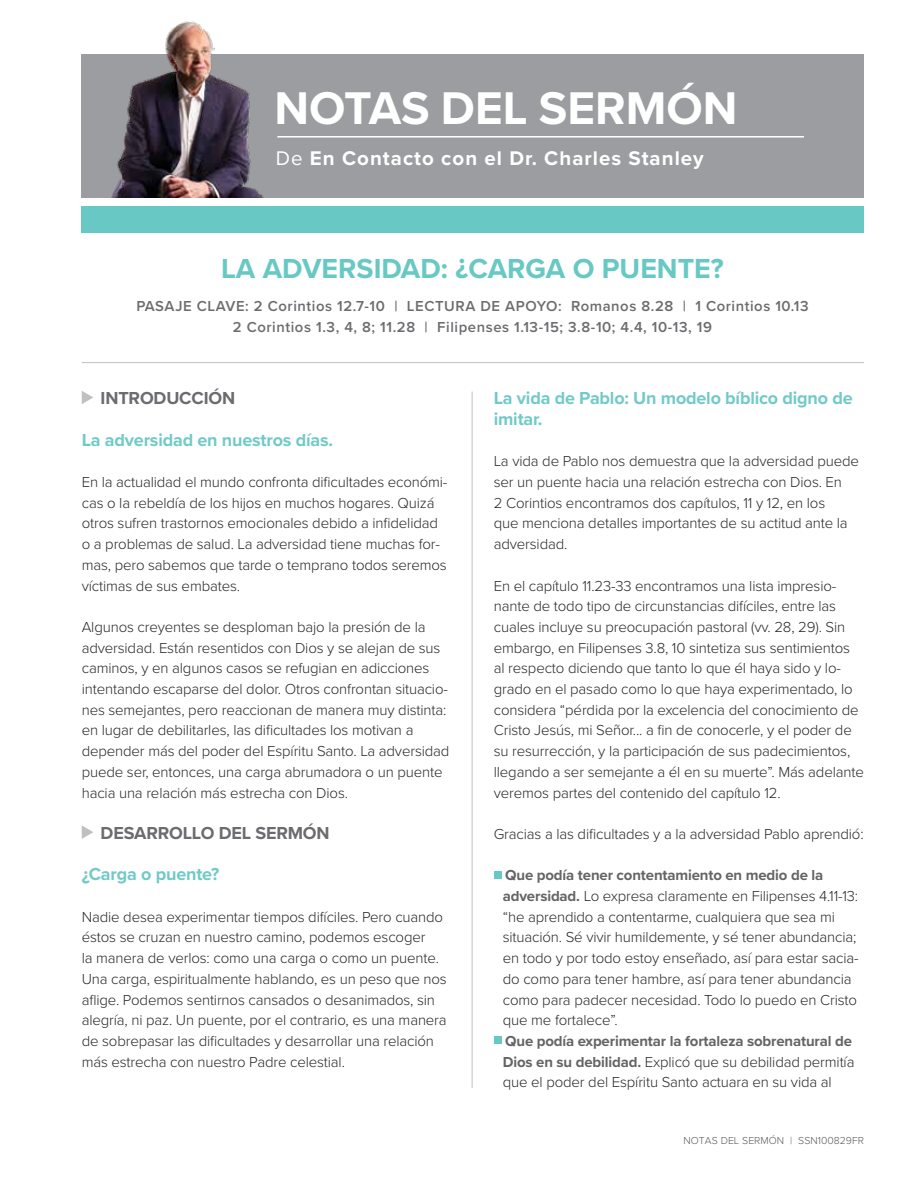
<style>
.page{position:relative;width:918px;height:1188px;background:#fff}
.page>*{position:absolute;margin:0;border:0;box-sizing:border-box;transform-origin:0 0}
.t1{font:700 47.55px "Proxima Nova";color:#fff}
.t2{font:700 28.5px "Proxima Nova";color:#68c8c4}
.t3{font:700 20.55px "Proxima Nova";letter-spacing:.05em;color:#fff}
.t4{font:700 18px/20.7px "Proxima Nova";letter-spacing:-.01em;color:#71cac7}
.t5{font:700 18px "Proxima Nova";letter-spacing:-.01em;color:#6b6c6f}
.t6{font:300 15px/20.7px "Proxima Nova";letter-spacing:-.01em;color:#292829}
.t7{font:600 15px/21px "Proxima Nova";letter-spacing:.04em;color:#6b6c6f;text-align:center}
.t8{font:300 10.5px "Proxima Nova";color:#58595b}
.s1{font-weight:400}
.s2{font-weight:700;color:#636466}
</style>
<div class="page">
<div style="left:81px;top:206px;width:783px;height:27px;background:#68c8c4"></div>
<div style="left:82px;top:54px;width:782px;height:144px;background:#9b9da0"></div>
<img style="left:111px;top:21px;width:153px;height:177px">
<svg style="left:82px;top:391px;width:11px;height:13px"></svg>
<svg style="left:82px;top:825px;width:11px;height:14px"></svg>
<div style="left:494px;top:871px;width:8px;height:8px;background:#68c8c4"></div>
<div style="left:494px;top:1036px;width:8px;height:8px;background:#68c8c4"></div>
<hr style="left:472px;top:392px;width:1px;height:696px;background:#bec0c2">
<hr style="left:82px;top:362px;width:782px;height:1px;background:#bec0c2">
<hr style="left:277px;top:136px;width:527px;height:2px;background:#fff">
<h1 class="t1" style="left:274px;top:73px;width:465px">NOTAS DEL SERMÓN</h1>
<h3 class="t3" style="left:276px;top:143px;width:430px"><span class="s1">De</span> En Contacto con el Dr. Charles Stanley</h3>
<h2 class="t2" style="left:221px;top:248px;width:504px">LA ADVERSIDAD: ¿CARGA O PUENTE?</h2>
<p class="t7" style="left:136px;top:295px;width:674px">PASAJE CLAVE: 2 Corintios 12.7-10 | LECTURA DE APOYO: Romanos 8.28 | 1 Corintios 10.13<br>2 Corintios 1.3, 4, 8; 11.28 | Filipenses 1.13-15; 3.8-10; 4.4, 10-13, 19</p>
<p class="t5" style="left:101px;top:385px;width:136px">INTRODUCCIÓN</p>
<p class="t4" style="left:82px;top:429px;width:253px">La adversidad en nuestros días.</p>
<p class="t6" style="left:82px;top:471px;width:367px">En la actualidad el mundo confronta dificultades económi&shy;cas o la rebeldía de los hijos en muchos hogares. Quizá otros sufren trastornos emocionales debido a infidelidad o a problemas de salud. La adversidad tiene muchas for&shy;mas, pero sabemos que tarde o temprano todos seremos víctimas de sus embates.</p>
<p class="t6" style="left:82px;top:616px;width:369px">Algunos creyentes se desploman bajo la presión de la adversidad. Están resentidos con Dios y se alejan de sus caminos, y en algunos casos se refugian en adicciones intentando escaparse del dolor. Otros confrontan situacio&shy;nes semejantes, pero reaccionan de manera muy distinta: en lugar de debilitarles, las dificultades los motivan a depender más del poder del Espíritu Santo. La adversidad puede ser, entonces, una carga abrumadora o un puente hacia una relación más estrecha con Dios.</p>
<p class="t5" style="left:101px;top:819px;width:231px">DESARROLLO DEL SERMÓN</p>
<p class="t4" style="left:82px;top:864px;width:139px">¿Carga o puente?</p>
<p class="t6" style="left:82px;top:906px;width:366px">Nadie desea experimentar tiempos difíciles. Pero cuando éstos se cruzan en nuestro camino, podemos escoger<br>la manera de verlos: como una carga o como un puente.<br>Una carga, espiritualmente hablando, es un peso que nos aflige. Podemos sentirnos cansados o desanimados, sin alegría, ni paz. Un puente, por el contrario, es una manera de sobrepasar las dificultades y desarrollar una relación más estrecha con nuestro Padre celestial.</p>
<p class="t4" style="left:494px;top:387px;width:360px">La vida de Pablo: Un modelo bíblico digno de imitar.</p>
<p class="t6" style="left:494px;top:450px;width:367px">La vida de Pablo nos demuestra que la adversidad puede ser un puente hacia una relación estrecha con Dios. En<br>2 Corintios encontramos dos capítulos, 11 y 12, en los<br>que menciona detalles importantes de su actitud ante la adversidad.</p>
<p class="t6" style="left:494px;top:574px;width:372px">En el capítulo 11.23-33 encontramos una lista impresio&shy;nante de todo tipo de circunstancias difíciles, entre las cuales incluye su preocupación pastoral (vv. 28, 29). Sin embargo, en Filipenses 3.8, 10 sintetiza sus sentimientos al respecto diciendo que tanto lo que él haya sido y lo&shy;grado en el pasado como lo que haya experimentado, lo considera “pérdida por la excelencia del conocimiento de Cristo Jesús, mi Señor... a fin de conocerle, y el poder de su resurrección, y la participación de sus padecimientos, llegando a ser semejante a él en su muerte”. Más adelante veremos partes del contenido del capítulo 12.</p>
<p class="t6" style="left:494px;top:823px;width:371px">Gracias a las dificultades y a la adversidad Pablo aprendió:</p>
<p class="t6" style="left:503px;top:864px;width:357px"><span class="s2">Que podía tener contentamiento en medio de la adversidad.</span> Lo expresa claramente en Filipenses 4.11-13: “he aprendido a contentarme, cualquiera que sea mi situación. Sé vivir humildemente, y sé tener abundancia; en todo y por todo estoy enseñado, así para estar sacia&shy;do como para tener hambre, así para tener abundancia como para padecer necesidad. Todo lo puedo en Cristo que me fortalece”.</p>
<p class="t6" style="left:503px;top:1030px;width:353px"><span class="s2">Que podía experimentar la fortaleza sobrenatural de<br>Dios en su debilidad.</span> Explicó que su debilidad permitía que el poder del Espíritu Santo actuara en su vida al</p>
<p class="t8" style="left:684px;top:1133px;width:182px">NOTAS DEL SERMÓN | SSN100829FR</p>
</div>
